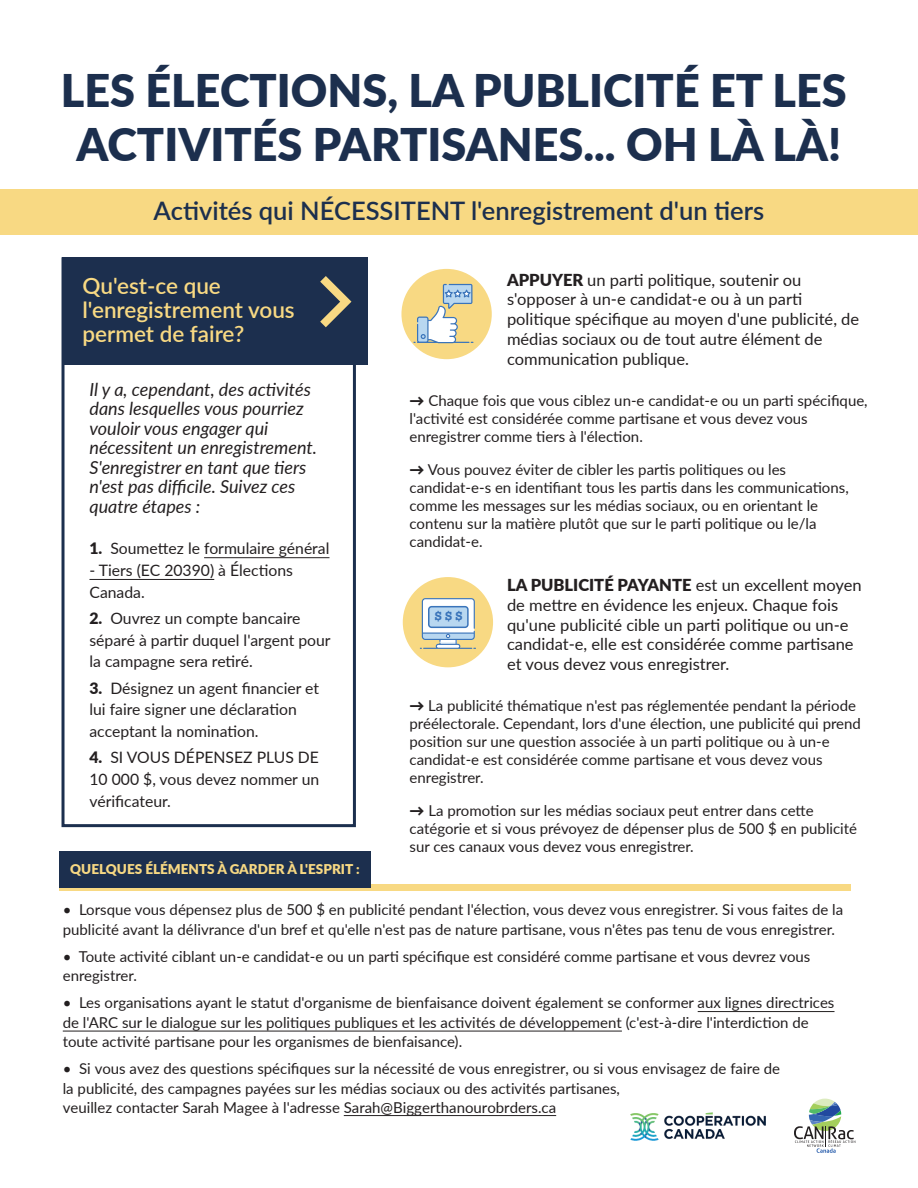
<style>
.page{position:relative;width:918px;height:1188px;background:#fff}
.page>*{position:absolute;margin:0;border:0;box-sizing:border-box;transform-origin:0 0}
.t1{font:900 45px/54px "Lato";color:#1c2f4e;text-align:center}
.t2{font:600 25.5px "Lato";color:#1c2f4e}
.t3{font:600 22.5px/24px "Lato";color:#f8d983}
.t4{font:italic 18px/19.5px "Lato";color:#231f20}
.t5{font:16.5px/19.8px "Lato";color:#231f20}
.t6{font:15.75px/21.8px "Lato";color:#231f20}
.t7{font:15px/18px "Lato";color:#231f20}
.t8{font:900 13.5px "Lato";color:#f8d983}
.t9{font:800 12px "Lexia";color:#3a74ba}
.s1{font-weight:900}
</style>
<div class="page">
<div style="left:62px;top:257px;width:294px;height:570px;border:3px solid #1c2f4e"></div>
<div style="left:62px;top:257px;width:305px;height:107px;background:#1c2f4e"></div>
<hr style="left:204px;top:557px;width:125px;height:1px;background:#231f20">
<hr style="left:89px;top:579px;width:125px;height:1px;background:#231f20">
<div style="left:404px;top:272px;width:85px;height:84px;background:#f8d983;border-radius:50%"></div>
<div style="left:401px;top:269px;width:91px;height:90px;border:6px solid #f8d983;border-radius:50%"></div>
<svg style="left:413px;top:284px;width:60px;height:59px"></svg>
<div style="left:406px;top:580px;width:84px;height:84px;background:#f8d983;border-radius:50%"></div>
<div style="left:403px;top:577px;width:90px;height:90px;border:6px solid #f8d983;border-radius:50%"></div>
<svg style="left:420px;top:598px;width:56px;height:51px"></svg>
<svg style="left:320px;top:276px;width:31px;height:51px"></svg>
<svg style="left:794px;top:1099px;width:61px;height:54px"></svg>
<img style="left:630px;top:1112px;width:136px;height:29px">
<hr style="left:698px;top:1011px;width:137px;height:1px;background:#231f20">
<hr style="left:63px;top:1031px;width:559px;height:1px;background:#231f20">
<div style="left:0;top:189px;width:918px;height:45px;background:#f8d983"></div>
<div style="left:59px;top:884px;width:791px;height:6px;background:#f8d983"></div>
<div style="left:59px;top:851px;width:312px;height:36px;background:#1c2f4e"></div>
<hr style="left:344px;top:1115px;width:212px;height:1px;background:#231f20">
<h1 class="t1" style="left:61px;top:61px;width:787px">LES ÉLECTIONS, LA PUBLICITÉ ET LES<br>ACTIVITÉS PARTISANES... OH LÀ LÀ!</h1>
<h2 class="t2" style="left:154px;top:192px;width:612px">Activités qui NÉCESSITENT l'enregistrement d'un tiers</h2>
<h3 class="t3" style="left:82px;top:273px;width:214px">Qu'est-ce que l'enregistrement vous permet de faire?</h3>
<p class="t4" style="left:89px;top:379px;width:229px">Il y a, cependant, des activités dans lesquelles vous pourriez vouloir vous engager qui nécessitent un enregistrement.<br>S'enregistrer en tant que tiers n'est pas difficile. Suivez ces quatre étapes :</p>
<p class="t6" style="left:89px;top:537px;width:241px"><span class="s1">1.</span> Soumettez le formulaire général</p>
<p class="t6" style="left:89px;top:559px;width:205px">- Tiers (EC 20390) à Élections<br>Canada.</p>
<p class="t6" style="left:89px;top:607px;width:243px"><span class="s1">2.</span> Ouvrez un compte bancaire séparé à partir duquel l'argent pour la campagne sera retiré.</p>
<p class="t6" style="left:89px;top:676px;width:231px"><span class="s1">3.</span> Désignez un agent financier et lui faire signer une déclaration acceptant la nomination.</p>
<p class="t6" style="left:89px;top:746px;width:231px;text-align:justify"><span class="s1">4.</span> SI VOUS DÉPENSEZ PLUS DE 10 000 $, vous devez nommer un vérificateur.</p>
<p class="t8" style="left:70px;top:859px;width:291px">QUELQUES ÉLÉMENTS À GARDER À L'ESPRIT :</p>
<p class="t5" style="left:507px;top:269px;width:354px"><span class="s1">APPUYER</span> un parti politique, soutenir ou s'opposer à un-e candidat-e ou à un parti politique spécifique au moyen d'une publicité, de médias sociaux ou de tout autre élément de communication publique.</p>
<p class="t7" style="left:410px;top:391px;width:460px"><span class="s1">→</span> Chaque fois que vous ciblez un-e candidat-e ou un parti spécifique, l'activité est considérée comme partisane et vous devez vous enregistrer comme tiers à l'élection.</p>
<p class="t7" style="left:410px;top:460px;width:441px"><span class="s1">→</span> Vous pouvez éviter de cibler les partis politiques ou les candidat-e-s en identifiant tous les partis dans les communications, comme les messages sur les médias sociaux, ou en orientant le contenu sur la matière plutôt que sur le parti politique ou le/la candidat-e.</p>
<p class="t5" style="left:507px;top:574px;width:356px"><span class="s1">LA PUBLICITÉ PAYANTE</span> est un excellent moyen de mettre en évidence les enjeux. Chaque fois qu'une publicité cible un parti politique ou un-e candidat-e, elle est considérée comme partisane et vous devez vous enregistrer.</p>
<p class="t7" style="left:410px;top:696px;width:453px"><span class="s1">→</span> La publicité thématique n'est pas réglementée pendant la période préélectorale. Cependant, lors d'une élection, une publicité qui prend position sur une question associée à un parti politique ou à un-e candidat-e est considérée comme partisane et vous devez vous enregistrer.</p>
<p class="t7" style="left:410px;top:801px;width:449px"><span class="s1">→</span> La promotion sur les médias sociaux peut entrer dans cette catégorie et si vous prévoyez de dépenser plus de 500 $ en publicité sur ces canaux vous devez vous enregistrer.</p>
<p class="t9" style="left:435px;top:608px;width:29px">$ $ $</p>
<p class="t7" style="left:63px;top:899px;width:782px;line-height:19.5px">• Lorsque vous dépensez plus de 500 $ en publicité pendant l'élection, vous devez vous enregistrer. Si vous faites de la publicité avant la délivrance d'un bref et qu'elle n'est pas de nature partisane, vous n'êtes pas tenu de vous enregistrer.</p>
<p class="t7" style="left:63px;top:946px;width:749px;line-height:19.5px">• Toute activité ciblant un-e candidat-e ou un parti spécifique est considéré comme partisane et vous devrez vous enregistrer.</p>
<p class="t7" style="left:63px;top:992px;width:773px;line-height:19.5px">• Les organisations ayant le statut d'organisme de bienfaisance doivent également se conformer aux lignes directrices de l'ARC sur le dialogue sur les politiques publiques et les activités de développement (c'est-à-dire l'interdiction de toute activité partisane pour les organismes de bienfaisance).</p>
<p class="t7" style="left:63px;top:1058px;width:719px;line-height:19.5px">• Si vous avez des questions spécifiques sur la nécessité de vous enregistrer, ou si vous envisagez de faire de la publicité, des campagnes payées sur les médias sociaux ou des activités partisanes,<br>veuillez contacter Sarah Magee à l'adresse Sarah@Biggerthanourobrders.ca</p>
</div>
